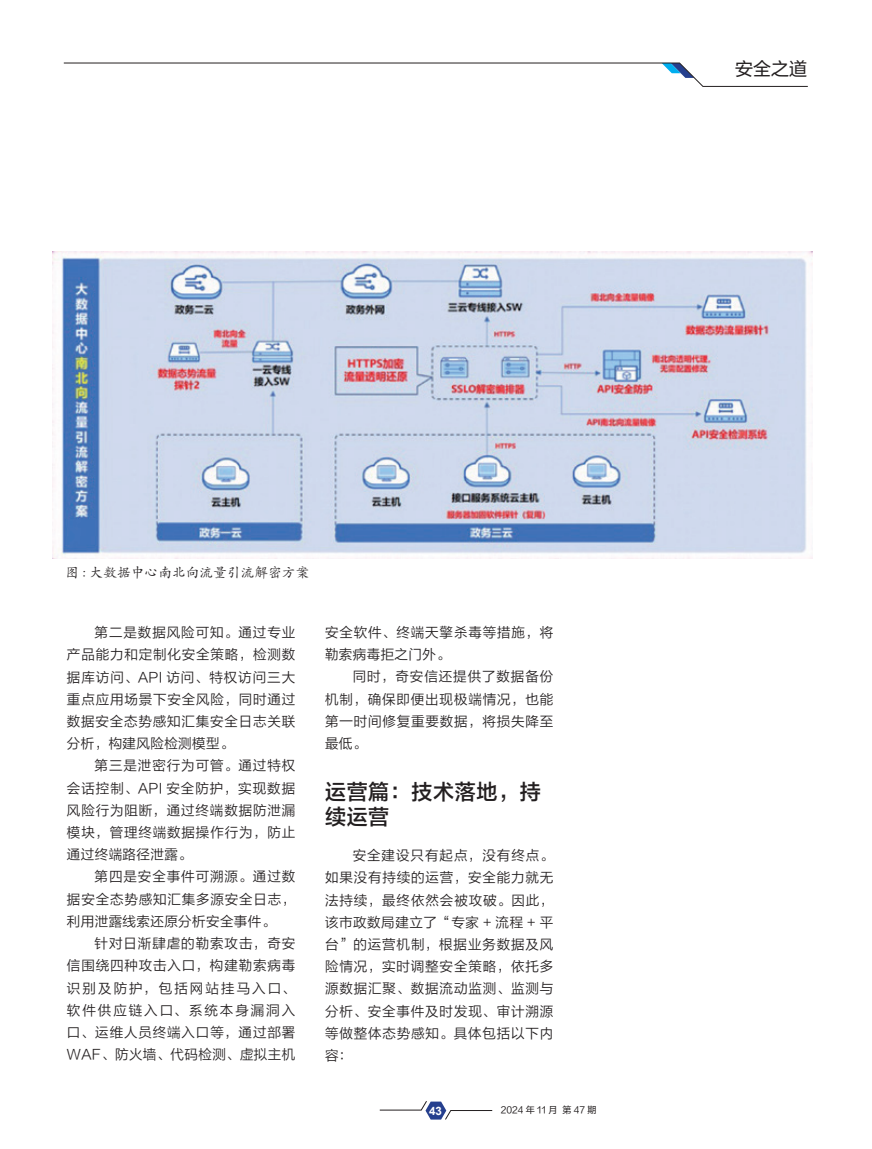
<style>
.page{position:relative;width:872px;height:1149px;background:#fff}
.page>*{position:absolute;margin:0;border:0;box-sizing:border-box;transform-origin:0 0}
.t1{font:21px/25.2px "FZLTZHK GBK1 0";letter-spacing:.03em;color:#231f20}
.t2{font:18px "FZLTHK GBK1 0";color:#231f20}
.t3{font:13.5px/22.2px "FZLTXIHK GBK1 0";letter-spacing:.06em;color:#231f20;text-align:justify}
.t4{font:13.5px "FZKTJW GB1 0";color:#231f20}
.t5{font:700 11.55px "Arial";color:#fff}
.t6{font:9px "FZLTHJW GB1 0";color:#231f20}
</style>
<div class="page">
<svg style="left:379px;top:1101px;width:113px;height:18px"></svg>
<svg style="left:63px;top:63px;width:745px;height:24px"></svg>
<img style="left:53px;top:251px;width:759px;height:307px">
<h2 class="t2" style="left:735px;top:59px;width:74px">安全之道</h2>
<p class="t4" style="left:66px;top:563px;width:245px;rotate:1deg">图 : 大数据中心南北向流量引流解密方案</p>
<p class="t3" style="left:67px;top:621px;width:230px;text-indent:28px">第二是数据风险可知。通过专业产品能力和定制化安全策略，检测数据库访问、API 访问、特权访问三大重点应用场景下安全风险，同时通过数据安全态势感知汇集安全日志关联分析，构建风险检测模型。</p>
<p class="t3" style="left:67px;top:754px;width:230px;text-indent:28px">第三是泄密行为可管。通过特权会话控制、API 安全防护，实现数据风险行为阻断，通过终端数据防泄漏模块，管理终端数据操作行为，防止通过终端路径泄露。</p>
<p class="t3" style="left:67px;top:865px;width:230px;text-indent:28px">第四是安全事件可溯源。通过数据安全态势感知汇集多源安全日志，利用泄露线索还原分析安全事件。</p>
<p class="t3" style="left:67px;top:932px;width:230px;text-indent:28px">针对日渐肆虐的勒索攻击，奇安信围绕四种攻击入口，构建勒索病毒识别及防护，包括网站挂马入口、软件供应链入口、系统本身漏洞入口、运维人员终端入口等，通过部署WAF、防火墙、代码检测、虚拟主机</p>
<p class="t3" style="left:325px;top:621px;width:230px">安全软件、终端天擎杀毒等措施，将勒索病毒拒之门外。</p>
<p class="t3" style="left:325px;top:665px;width:230px;text-indent:28px">同时，奇安信还提供了数据备份机制，确保即便出现极端情况，也能第一时间修复重要数据，将损失降至最低。</p>
<h1 class="t1" style="left:325px;top:779px;width:217px">运营篇：技术落地，持续运营</h1>
<p class="t3" style="left:325px;top:844px;width:230px;text-indent:28px">安全建设只有起点，没有终点。如果没有持续的运营，安全能力就无法持续，最终依然会被攻破。因此，该市政数局建立了“专家 + 流程 + 平台”的运营机制，根据业务数据及风险情况，实时调整安全策略，依托多源数据汇聚、数据流动监测、监测与分析、安全事件及时发现、审计溯源等做整体态势感知。具体包括以下内容：</p>
<p class="t5" style="left:429px;top:1102px;width:14px">43</p>
<p class="t6" style="left:501px;top:1104px;width:97px">2024 年 11 月 第 47 期</p>
</div>
